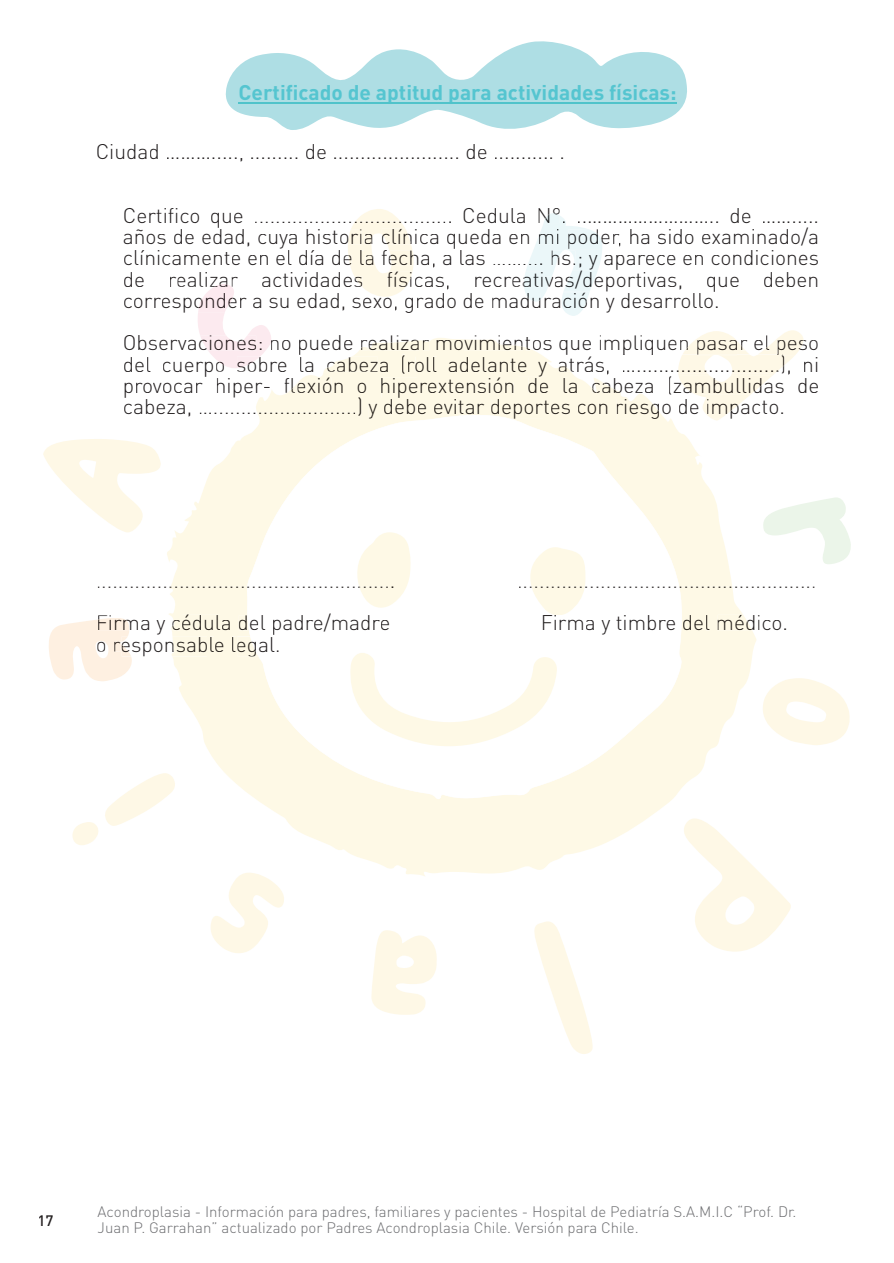
<style>
.page{position:relative;width:894px;height:1263px;background:#fff}
.page>*{position:absolute;margin:0;border:0;box-sizing:border-box;transform-origin:0 0}
.t1{font:300 21px/21.1px "DIN Pro";color:#231f20;text-align:justify}
.t2{font:700 21px "DIN Pro";color:#55c5d0}
.t3{font:300 15px/15.1px "DIN Pro";color:#6c6d70}
.t4{font:500 15px "DIN Pro";color:#231f20}
.s1{color:#1c1d1f}
.s2{color:#221c19}
.s3{color:#23191b}
.s4{color:#221d19}
</style>
<div class="page">
<svg style="left:43px;top:439px;width:118px;height:93px"></svg>
<svg style="left:763px;top:497px;width:88px;height:67px"></svg>
<svg style="left:763px;top:678px;width:86px;height:67px"></svg>
<svg style="left:72px;top:773px;width:719px;height:281px"></svg>
<svg style="left:166px;top:338px;width:590px;height:539px"></svg>
<svg style="left:247px;top:415px;width:435px;height:384px"></svg>
<svg style="left:348px;top:653px;width:209px;height:93px"></svg>
<svg style="left:225px;top:41px;width:462px;height:89px"></svg>
<hr style="left:238px;top:102px;width:438px;height:1px;background:#50c3ca">
<svg style="left:348px;top:209px;width:65px;height:88px"></svg>
<hr style="left:604px;top:270px;width:30px;height:1px;background:#231f20">
<svg style="left:524px;top:213px;width:78px;height:103px"></svg>
<div style="left:436px;top:340px;width:15px;height:10px;background:#fef9e6"></div>
<div style="left:454px;top:340px;width:8px;height:10px;background:#fef9e6"></div>
<svg style="left:464px;top:339px;width:69px;height:12px"></svg>
<svg style="left:197px;top:284px;width:75px;height:84px"></svg>
<svg style="left:327px;top:340px;width:102px;height:33px"></svg>
<div style="left:408px;top:361px;width:6px;height:11px;background:#fef9e6"></div>
<div style="left:415px;top:357px;width:15px;height:15px;background:#fef9e6"></div>
<hr style="left:433px;top:357px;width:3px;height:15px;background:#fef9e6">
<div style="left:448px;top:357px;width:59px;height:15px;background:#fef9e6"></div>
<div style="left:510px;top:358px;width:5px;height:14px;background:#fef9e6"></div>
<div style="left:518px;top:361px;width:28px;height:15px;background:#fef9e6"></div>
<svg style="left:558px;top:366px;width:13px;height:6px"></svg>
<hr style="left:622px;top:355px;width:54px;height:1px;background:#231f20">
<svg style="left:287px;top:382px;width:18px;height:11px"></svg>
<div style="left:307px;top:377px;width:24px;height:16px;background:#fef9e6"></div>
<div style="left:334px;top:382px;width:32px;height:11px;background:#fef9e6"></div>
<div style="left:381px;top:378px;width:36px;height:20px;background:#fef9e6"></div>
<div style="left:421px;top:382px;width:6px;height:11px;background:#fef9e6"></div>
<div style="left:428px;top:382px;width:8px;height:11px;background:#fef9e6"></div>
<div style="left:438px;top:383px;width:8px;height:10px;background:#fef9e6"></div>
<div style="left:448px;top:379px;width:5px;height:14px;background:#fef9e6"></div>
<div style="left:455px;top:377px;width:47px;height:16px;background:#fef9e6"></div>
<div style="left:505px;top:382px;width:8px;height:11px;background:#fef9e6"></div>
<div style="left:528px;top:378px;width:8px;height:15px;background:#fef9e6"></div>
<div style="left:540px;top:382px;width:8px;height:11px;background:#fef9e6"></div>
<hr style="left:563px;top:378px;width:4px;height:15px;background:#fef9e6">
<div style="left:568px;top:382px;width:8px;height:11px;background:#fef9e6"></div>
<svg style="left:592px;top:382px;width:28px;height:11px"></svg>
<svg style="left:257px;top:412px;width:98px;height:2px"></svg>
<hr style="left:358px;top:397px;width:3px;height:19px;background:#fef9e6">
<div style="left:368px;top:404px;width:9px;height:15px;background:#fef9e6"></div>
<div style="left:384px;top:399px;width:31px;height:15px;background:#fef9e6"></div>
<div style="left:418px;top:404px;width:8px;height:10px;background:#fef9e6"></div>
<div style="left:434px;top:404px;width:8px;height:10px;background:#fef9e6"></div>
<div style="left:444px;top:399px;width:12px;height:15px;background:#fef9e6"></div>
<div style="left:458px;top:401px;width:5px;height:13px;background:#fef9e6"></div>
<div style="left:465px;top:404px;width:8px;height:10px;background:#fef9e6"></div>
<div style="left:477px;top:404px;width:7px;height:10px;background:#fef9e6"></div>
<svg style="left:491px;top:399px;width:51px;height:20px"></svg>
<div style="left:543px;top:401px;width:5px;height:13px;background:#fef9e6"></div>
<div style="left:551px;top:404px;width:8px;height:10px;background:#fef9e6"></div>
<div style="left:561px;top:404px;width:8px;height:10px;background:#fef9e6"></div>
<div style="left:577px;top:404px;width:8px;height:10px;background:#fef9e6"></div>
<div style="left:587px;top:404px;width:9px;height:10px;background:#fef9e6"></div>
<div style="left:599px;top:404px;width:8px;height:10px;background:#fef9e6"></div>
<svg style="left:616px;top:399px;width:43px;height:20px"></svg>
<svg style="left:677px;top:330px;width:126px;height:91px"></svg>
<svg style="left:170px;top:532px;width:241px;height:76px"></svg>
<svg style="left:172px;top:620px;width:8px;height:10px"></svg>
<div style="left:182px;top:615px;width:38px;height:15px;background:#fef9e6"></div>
<div style="left:222px;top:620px;width:8px;height:10px;background:#fef9e6"></div>
<svg style="left:239px;top:615px;width:19px;height:15px"></svg>
<hr style="left:261px;top:615px;width:4px;height:15px;background:#fff">
<div style="left:273px;top:615px;width:29px;height:20px;background:#fff"></div>
<div style="left:307px;top:620px;width:6px;height:10px;background:#fff"></div>
<div style="left:314px;top:614px;width:55px;height:18px;background:#fff"></div>
<div style="left:373px;top:620px;width:7px;height:10px;background:#fff"></div>
<div style="left:381px;top:620px;width:8px;height:10px;background:#fff"></div>
<div style="left:601px;top:620px;width:9px;height:15px;background:#fff"></div>
<svg style="left:519px;top:547px;width:232px;height:83px"></svg>
<svg style="left:49px;top:618px;width:83px;height:63px"></svg>
<svg style="left:171px;top:637px;width:36px;height:19px"></svg>
<hr style="left:210px;top:637px;width:4px;height:14px;background:#fef9e6">
<div style="left:215px;top:641px;width:8px;height:11px;background:#fef9e6"></div>
<hr style="left:232px;top:637px;width:3px;height:14px;background:#fef9e6">
<svg style="left:237px;top:637px;width:42px;height:19px"></svg>
<p class="t2" style="left:238px;top:78px;width:439px">Certificado de aptitud para actividades físicas:</p>
<p class="t1" style="left:96px;top:140px;width:470px">Ciudad ………....., ......... de ....................... de ........... .</p>
<p class="t1" style="left:123px;top:204px;width:697px">Certifico que .................................... Cedula N°<span class="s1">.</span> ..…………………….. de ……..... años de edad, cuya historia clínica queda en m<span class="s1">i</span> poder, ha sido examinado/a clínicamente en el día de <span class="s2">l</span>a fecha, a las ……...<span class="s1">.</span> hs.<span class="s1">; y</span> aparece en condiciones de realizar actividades físicas, recreativas/deportivas, que deben corresponder a su edad, sexo, grado de maduración y desarrollo.</p>
<p class="t1" style="left:123px;top:331px;width:697px">Observaciones<span class="s3">:</span> no puede realizar <span class="s4">mo</span>vimientos que implique pasar el <span class="s2">peso</span></p>
<p class="t1" style="left:123px;top:331px;width:697px;text-align:left;text-indent:555px">n<br>del cuerpo sobre la cabez<span class="s4">a (roll adelante y</span> atrás, …..........................), ni provocar hiper- fle<span class="s4">xión o hiperextensión de la</span> cabeza (zambullidas de cabeza, …..........................<span class="s4">) y debe evitar deportes con</span> riesgo de impacto.</p>
<p class="t1" style="left:96px;top:569px;width:301px">.....................................................<span class="s4">.</span></p>
<p class="t1" style="left:517px;top:569px;width:301px">......................................................</p>
<p class="t1" style="left:96px;top:611px;width:296px">Firma y c<span class="s4">édula de</span>l padre/madre</p>
<p class="t1" style="left:540px;top:611px;width:249px">Firma y timbre <span class="s4">del</span> médico.</p>
<p class="t1" style="left:96px;top:632px;width:186px">o responsab<span class="s4">le legal.</span></p>
<p class="t4" style="left:37px;top:1210px;width:17px">17</p>
<p class="t3" style="left:98px;top:1204px;width:700px">Acondroplasia - Información para padres, familiares y pacientes - Hospital de Pediatría S.A.M.I.C “Prof. Dr.<br>Juan P. Garrahan” actualizado por Padres Acondroplasia Chile. Versión para Chile.</p>
</div>
